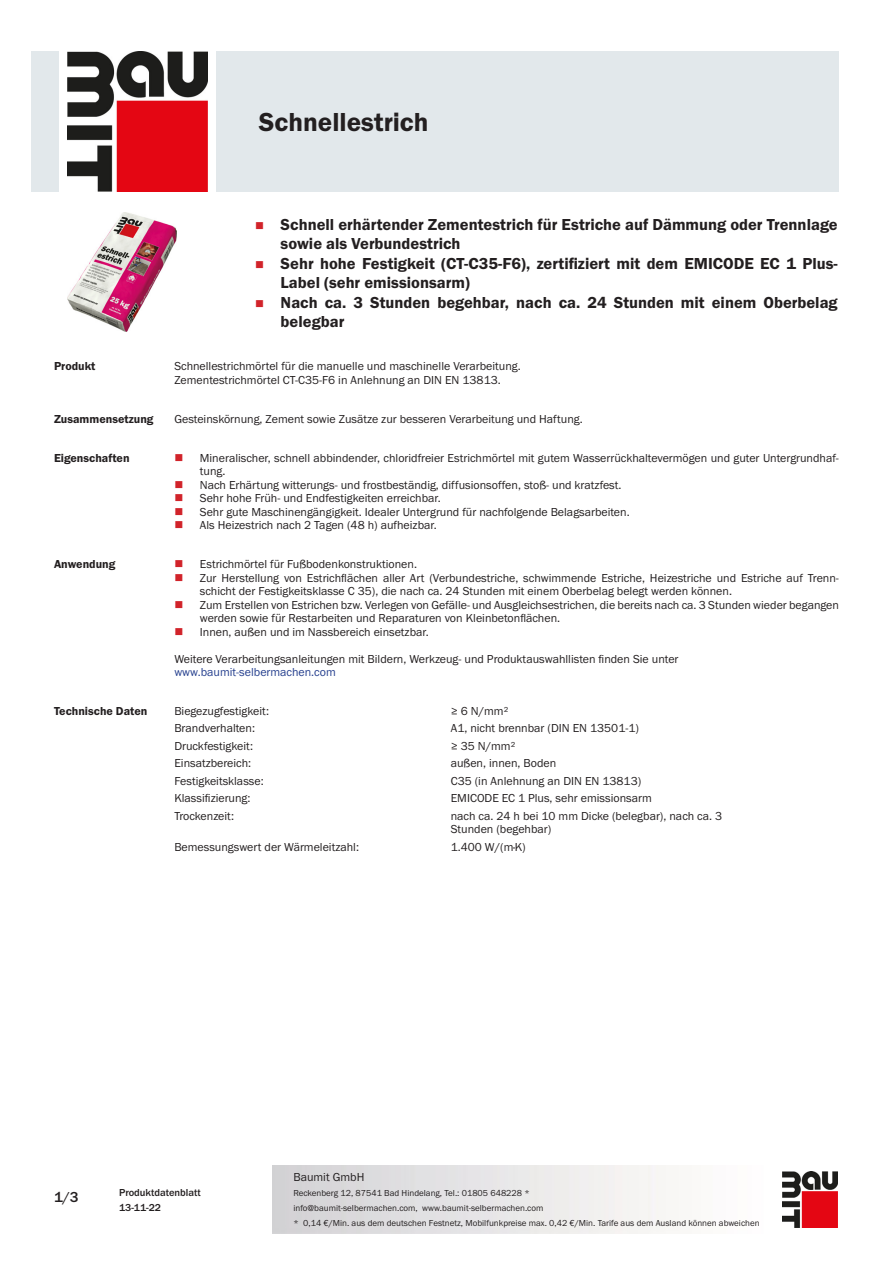
<style>
.page{position:relative;width:893px;height:1263px;background:#fff}
.page>*{position:absolute;margin:0;border:0;box-sizing:border-box;transform-origin:0 0}
.PDS_Produktname{font:27px "BM Franklin Gothic URW Dem";color:#231f20}
.t1{font:16.5px/19.5px "BM Franklin Gothic URW Dem";color:#231f20}
.t2{font:500 15px "BM Franklin Gothic URW";color:#231f20}
.PDS_Standard{font:12px/13.5px "BM Franklin Gothic URW Boo";color:#231f20}
.PDS_Standard_linksbü{font:12px/13.5px "BM Franklin Gothic URW Boo";color:#231f20}
.PDS_Header{font:12px "BM Franklin Gothic URW Dem";color:#231f20}
.PDS_Standard-2{font:12px "BM Franklin Gothic URW Boo";color:#253f8e}
.t3{font:500 10.5px/15px "BM Franklin Gothic URW";color:#231f20}
.t4{font:9px/15px "BM Franklin Gothic URW Boo";color:#231f20}
</style>
<div class="page">
<img style="left:782px;top:1171px;width:56px;height:56px">
<div style="left:32px;top:51px;width:27px;height:140px;background:#e2e8eb"></div>
<img style="left:68px;top:51px;width:139px;height:140px">
<div style="left:216px;top:51px;width:623px;height:140px;background:#e2e8eb"></div>
<img style="left:68px;top:213px;width:109px;height:119px">
<p class="PDS_Produktname" style="left:259px;top:106px;width:171px">Schnellestrich</p>
<p class="t1" style="left:281px;top:215px;width:559px">Schnell erhärtender Zementestrich für Estriche auf Dämmung oder Trennlage sowie als Verbundestrich</p>
<p class="t1" style="left:281px;top:254px;width:559px">Sehr hohe Festigkeit (CT-C35-F6), zertifiziert mit dem EMICODE EC 1 Plus-<br>Label (sehr emissionsarm)</p>
<p class="t1" style="left:281px;top:293px;width:559px">Nach ca. 3 Stunden begehbar, nach ca. 24 Stunden mit einem Oberbelag belegbar</p>
<p class="PDS_Header" style="left:54px;top:359px;width:43px">Produkt</p>
<p class="PDS_Standard" style="left:174px;top:360px;width:348px">Schnellestrichmörtel für die manuelle und maschinelle Verarbeitung.</p>
<p class="PDS_Standard" style="left:174px;top:373px;width:328px">Zementestrichmörtel CT-C35-F6 in Anlehnung an DIN EN 13813.</p>
<p class="PDS_Header" style="left:54px;top:411px;width:101px">Zusammensetzung</p>
<p class="PDS_Standard" style="left:174px;top:412px;width:410px">Gesteinskörnung, Zement sowie Zusätze zur besseren Verarbeitung und Haftung.</p>
<p class="PDS_Header" style="left:54px;top:450px;width:77px">Eigenschaften</p>
<p class="PDS_Standard" style="left:200px;top:451px;width:641px">Mineralischer, schnell abbindender, chloridfreier Estrichmörtel mit gutem Wasserrückhaltevermögen und guter Untergrundhaf&shy;tung.</p>
<p class="PDS_Standard" style="left:200px;top:478px;width:423px">Nach Erhärtung witterungs- und frostbeständig, diffusionsoffen, stoß- und kratzfest.</p>
<p class="PDS_Standard" style="left:200px;top:492px;width:242px">Sehr hohe Früh- und Endfestigkeiten erreichbar.</p>
<p class="PDS_Standard" style="left:200px;top:505px;width:431px">Sehr gute Maschinengängigkeit. Idealer Untergrund für nachfolgende Belagsarbeiten.</p>
<p class="PDS_Standard" style="left:200px;top:519px;width:238px">Als Heizestrich nach 2 Tagen (48 h) aufheizbar.</p>
<p class="PDS_Header" style="left:54px;top:557px;width:63px">Anwendung</p>
<p class="PDS_Standard" style="left:200px;top:557px;width:219px">Estrichmörtel für Fußbodenkonstruktionen.</p>
<p class="PDS_Standard" style="left:200px;top:571px;width:641px">Zur Herstellung von Estrichflächen aller Art (Verbundestriche, schwimmende Estriche, Heizestriche und Estriche auf Trenn&shy;schicht der Festigkeitsklasse C 35), die nach ca. 24 Stunden mit einem Oberbelag belegt werden können.</p>
<p class="PDS_Standard" style="left:200px;top:598px;width:641px">Zum Erstellen von Estrichen bzw. Verlegen von Gefälle- und Ausgleichsestrichen, die bereits nach ca. 3 Stunden wieder begangen werden sowie für Restarbeiten und Reparaturen von Kleinbetonflächen.</p>
<p class="PDS_Standard" style="left:200px;top:625px;width:230px">Innen, außen und im Nassbereich einsetzbar.</p>
<p class="PDS_Standard" style="left:174px;top:652px;width:506px">Weitere Verarbeitungsanleitungen mit Bildern, Werkzeug- und Produktauswahllisten finden Sie unter</p>
<p class="PDS_Standard-2" style="left:174px;top:665px;width:163px">www.baumit-selbermachen.com</p>
<p class="PDS_Header" style="left:54px;top:703px;width:95px">Technische Daten</p>
<p class="PDS_Standard_linksbü" style="left:174px;top:704px;width:96px">Biegezugfestigkeit:</p>
<p class="PDS_Standard_linksbü" style="left:451px;top:704px;width:59px">≥ 6 N/mm²</p>
<p class="PDS_Standard_linksbü" style="left:174px;top:722px;width:82px">Brandverhalten:</p>
<p class="PDS_Standard_linksbü" style="left:451px;top:722px;width:190px">A1, nicht brennbar (DIN EN 13501-1)</p>
<p class="PDS_Standard_linksbü" style="left:174px;top:739px;width:80px">Druckfestigkeit:</p>
<p class="PDS_Standard_linksbü" style="left:451px;top:739px;width:66px">≥ 35 N/mm²</p>
<p class="PDS_Standard_linksbü" style="left:174px;top:757px;width:78px">Einsatzbereich:</p>
<p class="PDS_Standard_linksbü" style="left:451px;top:757px;width:107px">außen, innen, Boden</p>
<p class="PDS_Standard_linksbü" style="left:174px;top:774px;width:91px">Festigkeitsklasse:</p>
<p class="PDS_Standard_linksbü" style="left:451px;top:774px;width:192px">C35 (in Anlehnung an DIN EN 13813)</p>
<p class="PDS_Standard_linksbü" style="left:174px;top:792px;width:78px">Klassifizierung:</p>
<p class="PDS_Standard_linksbü" style="left:451px;top:792px;width:203px">EMICODE EC 1 Plus, sehr emissionsarm</p>
<p class="PDS_Standard_linksbü" style="left:174px;top:809px;width:61px">Trockenzeit:</p>
<p class="PDS_Standard_linksbü" style="left:451px;top:809px;width:273px">nach ca. 24 h bei 10 mm Dicke (belegbar), nach ca. 3<br>Stunden (begehbar)</p>
<p class="PDS_Standard_linksbü" style="left:174px;top:840px;width:186px">Bemessungswert der Wärmeleitzahl:</p>
<p class="PDS_Standard_linksbü" style="left:451px;top:840px;width:77px">1.400 W/(m·K)</p>
<p class="t2" style="left:54px;top:1188px;width:26px">1/3</p>
<p class="t3" style="left:119px;top:1185px;width:83px">Produktdatenblatt<br>13-11-22</p>
<p class="PDS_Standard" style="left:293px;top:1170px;width:73px">Baumit GmbH</p>
<p class="t4" style="left:293px;top:1186px;width:468px">Reckenberg 12, 87541 Bad Hindelang, Tel.: 01805 648228 *<br>info@baumit-selbermachen.com, www.baumit-selbermachen.com<br>* 0,14 €/Min. aus dem deutschen Festnetz, Mobilfunkpreise max. 0,42 €/Min. Tarife aus dem Ausland können abweichen</p>
</div>
